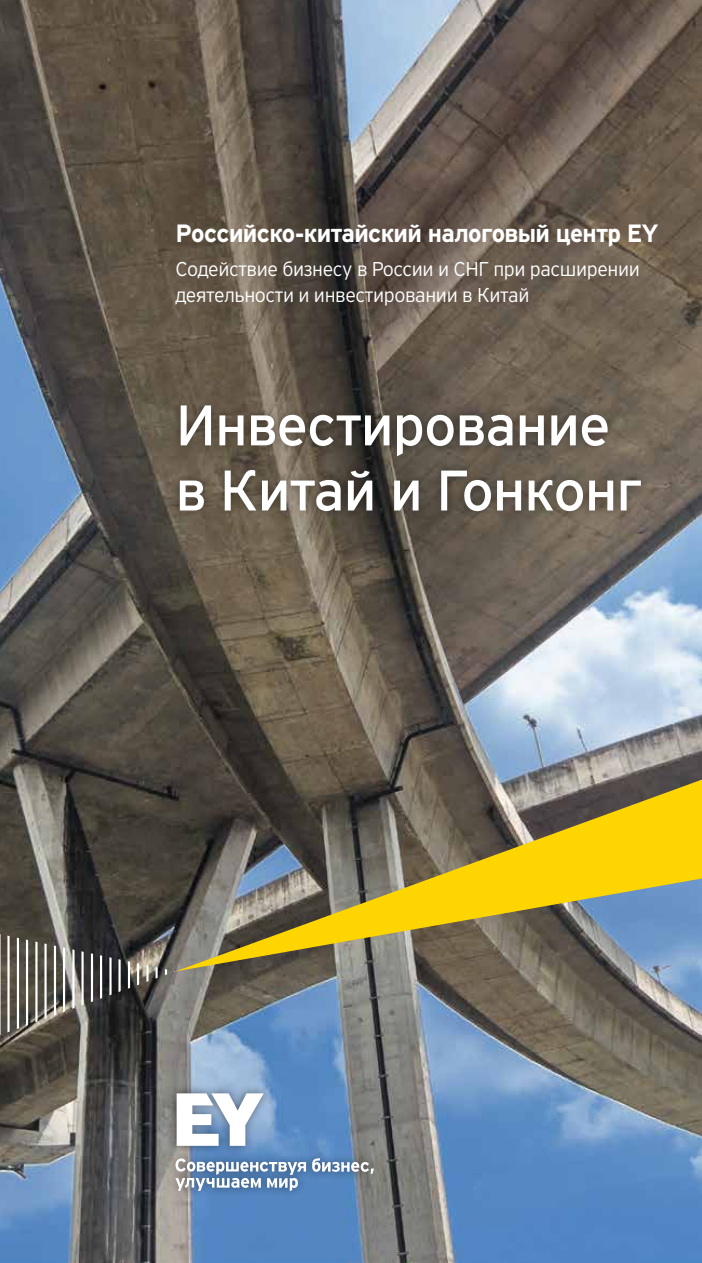
<style>
.page{position:relative;width:702px;height:1263px;background:#fff}
.page>*{position:absolute;margin:0;border:0;box-sizing:border-box;transform-origin:0 0}
.t1{font:57px/65.1px "EY Interstate";letter-spacing:-.02em;color:#fff}
.t2{font:700 24.9px "EY Interstate";letter-spacing:-.025em;color:#fff}
.t3{font:300 19.95px/25.2px "EY Interstate";letter-spacing:-.02em;color:#fff}
</style>
<div class="page">
<img style="left:0;top:0;width:702px;height:1263px">
<div style="left:170px;top:396px;width:480px;height:124px;background:#000;opacity:.42"></div>
<svg style="left:175px;top:779px;width:527px;height:192px;background:#8e834b"></svg>
<img style="left:0;top:934px;width:175px;height:101px">
<div style="left:166px;top:1083px;width:217px;height:117px;background:#000;opacity:.47"></div>
<svg style="left:177px;top:1093px;width:87px;height:53px"></svg>
<svg style="left:312px;top:1158px;width:62px;height:16px"></svg>
<svg style="left:175px;top:1158px;width:131px;height:33px"></svg>
<p class="t2" style="left:175px;top:215px;width:484px">Российско-китайский налоговый центр EY</p>
<p class="t3" style="left:175px;top:256px;width:466px">Содействие бизнесу в России и СНГ при расширении деятельности и инвестировании в Китай</p>
<h1 class="t1" style="left:175px;top:389px;width:468px">Инвестирование в Китай и Гонконг</h1>
</div>
